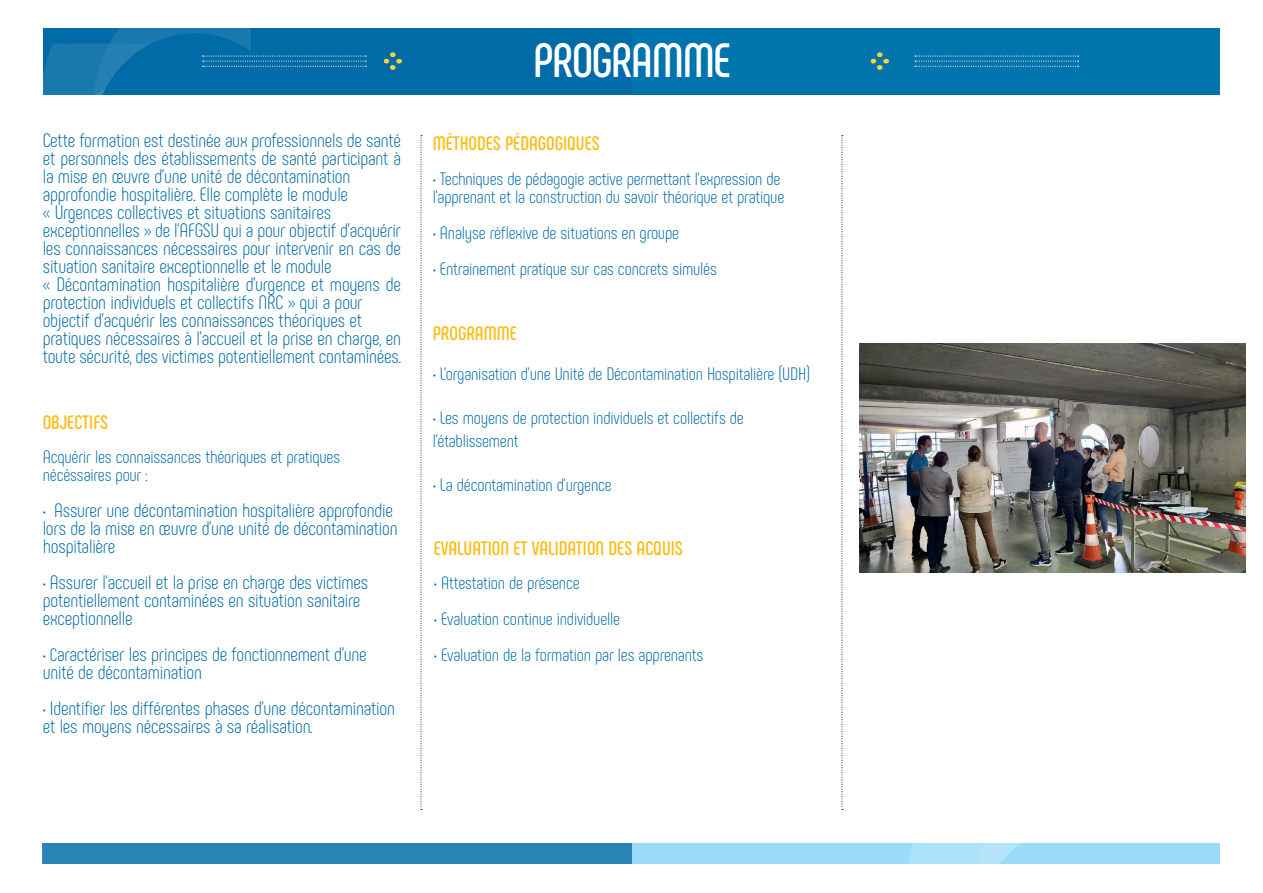
<style>
.page{position:relative;width:1263px;height:893px;background:#fff}
.page>*{position:absolute;margin:0;border:0;box-sizing:border-box;transform-origin:0 0}
.t1{font:700 48px "Phenomena";letter-spacing:-.025em;color:#fff}
.t2{font:300 19.5px/18px "Phenomena";letter-spacing:-.01em;color:#006ba6}
.t3{font:700 19.5px "Phenomena";color:#fdbc12}
.t4{font:300 18px "Phenomena";letter-spacing:-.01em;color:#006ba6}
.s1{font-size:18px}
</style>
<div class="page">
<div style="left:43px;top:843px;width:1176px;height:21px;background:#99dbf8"></div>
<svg style="left:908px;top:843px;width:113px;height:21px;background:#abe1f8"></svg>
<div style="left:43px;top:28px;width:1176px;height:67px;background:#0074ad"></div>
<div style="left:43px;top:28px;width:588px;height:67px;background:#006ba6"></div>
<svg style="left:43px;top:28px;width:323px;height:67px"></svg>
<svg style="left:915px;top:56px;width:163px;height:11px"></svg>
<svg style="left:383px;top:52px;width:19px;height:18px"></svg>
<svg style="left:870px;top:52px;width:19px;height:18px"></svg>
<div style="left:43px;top:843px;width:589px;height:21px;background:#2885b5"></div>
<svg style="left:420px;top:135px;width:2px;height:675px"></svg>
<svg style="left:841px;top:135px;width:2px;height:675px"></svg>
<img style="left:859px;top:343px;width:386px;height:229px">
<p class="t2" style="left:43px;top:131px;width:360px;text-align:justify">Cette formation est destinée aux professionnels de santé et personnels des établissements de santé participant à la mise en œuvre d’une unité de décontamination</p>
<p class="t2" style="left:43px;top:185px;width:307px">approfondie hospitalière. Elle complète le module</p>
<p class="t2" style="left:43px;top:203px;width:290px">« Urgences collectives et situations sanitaires</p>
<p class="t2" style="left:43px;top:221px;width:360px;text-align:justify">exceptionnelles » de l’AFGSU qui a pour objectif d’acquérir les connaissances nécessaires pour intervenir en cas de situation sanitaire exceptionnelle et le module</p>
<p class="t2" style="left:43px;top:275px;width:360px">« Décontamination hospitalière d’urgence et moyens de protection individuels et collectifs NRC » qui a pour</p>
<p class="t2" style="left:43px;top:311px;width:321px">objectif d’acquérir les connaissances théoriques et</p>
<p class="t2" style="left:43px;top:329px;width:360px">pratiques nécessaires à l’accueil et la prise en charge, en toute sécurité, des victimes potentiellement contaminées.</p>
<p class="t3" style="left:43px;top:410px;width:67px">OBJECTIFS</p>
<p class="t4" style="left:43px;top:447px;width:299px">Acquérir les connaissances théoriques et pratiques</p>
<p class="t4" style="left:43px;top:465px;width:107px">nécéssaires pour :</p>
<p class="t2" style="left:43px;top:501px;width:356px"><span class="s1">•</span> Assurer une décontamination hospitalière approfondie lors de la mise en œuvre d’une unité de décontamination hospitalière</p>
<p class="t2" style="left:43px;top:573px;width:327px"><span class="s1">•</span> Assurer l’accueil et la prise en charge des victimes potentiellement contaminées en situation sanitaire exceptionnelle</p>
<p class="t2" style="left:43px;top:645px;width:326px"><span class="s1">• C</span>aractériser les principes de fonctionnement d’une unité de décontamination</p>
<p class="t2" style="left:43px;top:699px;width:354px"><span class="s1">•</span> Identifier les différentes phases d’une décontamination et les moyens nécessaires à sa réalisation.</p>
<p class="t1" style="left:533px;top:31px;width:199px">PROGRAMME</p>
<p class="t3" style="left:433px;top:131px;width:168px">MÉTHODES PÉDAGOGIQUES</p>
<p class="t4" style="left:433px;top:168px;width:349px">• Techniques de pédagogie active permettant l’expression de</p>
<p class="t4" style="left:433px;top:186px;width:353px">l’apprenant et la construction du savoir théorique et pratique</p>
<p class="t4" style="left:433px;top:222px;width:248px">• Analyse réflexive de situations en groupe</p>
<p class="t4" style="left:433px;top:258px;width:286px">• Entrainement pratique sur cas concrets simulés</p>
<p class="t3" style="left:433px;top:321px;width:86px">PROGRAMME</p>
<p class="t4" style="left:433px;top:363px;width:379px">• L’organisation d’une Unité de Décontamination Hospitalière (UDH)</p>
<p class="t4" style="left:433px;top:408px;width:313px">• Les moyens de protection individuels et collectifs de</p>
<p class="t4" style="left:433px;top:430px;width:87px">l’établissement</p>
<p class="t4" style="left:433px;top:475px;width:181px">• La décontamination d’urgence</p>
<p class="t3" style="left:434px;top:536px;width:251px">EVALUATION ET VALIDATION DES ACQUIS</p>
<p class="t4" style="left:434px;top:573px;width:147px">• Attestation de présence</p>
<p class="t4" style="left:434px;top:609px;width:188px">• Evaluation continue individuelle</p>
<p class="t4" style="left:434px;top:645px;width:271px">• Evaluation de la formation par les apprenants</p>
</div>
